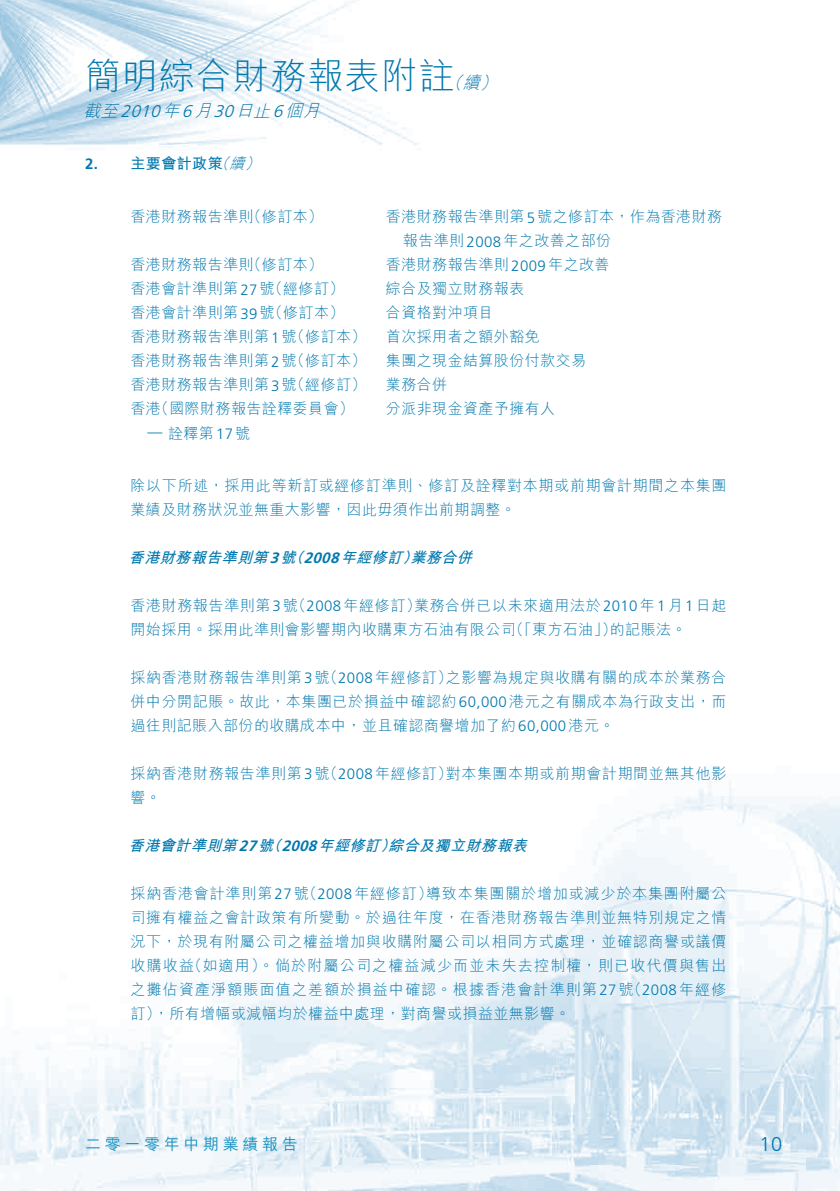
<style>
.page{position:relative;width:840px;height:1191px;background:#fff}
.page>*{position:absolute;margin:0;border:0;box-sizing:border-box;transform-origin:0 0}
.t1{font:36px "M Hei HK Light E Ten B5 H";letter-spacing:.03em;color:#0078ae}
.t2{font:300 20px "Frutiger";color:#0078ae}
.t3{font:italic 17px "M Hei HK Light E Ten B5 H";color:#0078ae}
.t4{font:16px "M Hei HK Medium E Ten B5 H";letter-spacing:.23em;color:#1993c2}
.t5{font:15px/24px "M Hei HK Light E Ten B5 H";letter-spacing:.03em;color:#0078ae}
.t6{font:italic 15px "M Hei HK Bold E Ten B5 H";letter-spacing:.03em;color:#0078ae}
.t7{font:15px "M Hei HK Bold E Ten B5 H";letter-spacing:.03em;color:#0078ae}
.s1{font-style:italic;font-size:17px}
.s2{font-family:"Frutiger";font-weight:300}
.s3{font-family:"Frutiger";font-weight:700}
.s4{font-family:"M Hei HK Light E Ten B5 H";font-style:italic}
</style>
<div class="page">
<img style="left:0;top:0;width:839px;height:1191px">
<h1 class="t1" style="left:85px;top:61px;width:418px">簡明綜合財務報表附註<span class="s1">（續）</span></h1>
<p class="t3" style="left:83px;top:104px;width:242px">截至<span class="s2">2010</span>年<span class="s2">6</span>月<span class="s2">30</span>日止<span class="s2">6</span>個月</p>
<p class="t7" style="left:85px;top:157px;width:180px"><span class="s3">2.</span> 主要會計政策<span class="s4">（續）</span></p>
<p class="t5" style="left:130px;top:207px;width:194px">香港財務報告準則（修訂本）</p>
<p class="t5" style="left:403px;top:207px;width:320px;text-indent:-17px">香港財務報告準則第<span class="s2">5</span>號之修訂本，作為香港財務報告準則<span class="s2">2008</span>年之改善之部份</p>
<p class="t5" style="left:130px;top:255px;width:194px">香港財務報告準則（修訂本）</p>
<p class="t5" style="left:386px;top:255px;width:225px">香港財務報告準則<span class="s2">2009</span>年之改善</p>
<p class="t5" style="left:130px;top:279px;width:215px">香港會計準則第<span class="s2">27</span>號（經修訂）</p>
<p class="t5" style="left:386px;top:279px;width:140px">綜合及獨立財務報表</p>
<p class="t5" style="left:130px;top:303px;width:215px">香港會計準則第<span class="s2">39</span>號（修訂本）</p>
<p class="t5" style="left:386px;top:303px;width:109px">合資格對沖項目</p>
<p class="t5" style="left:130px;top:327px;width:237px">香港財務報告準則第<span class="s2">1</span>號（修訂本）</p>
<p class="t5" style="left:386px;top:327px;width:155px">首次採用者之額外豁免</p>
<p class="t5" style="left:130px;top:351px;width:237px">香港財務報告準則第<span class="s2">2</span>號（修訂本）</p>
<p class="t5" style="left:386px;top:351px;width:202px">集團之現金結算股份付款交易</p>
<p class="t5" style="left:130px;top:375px;width:237px">香港財務報告準則第<span class="s2">3</span>號（經修訂）</p>
<p class="t5" style="left:386px;top:375px;width:63px">業務合併</p>
<p class="t5" style="left:130px;top:399px;width:225px">香港（國際財務報告詮釋委員會）</p>
<p class="t5" style="left:147px;top:423px;width:104px"><span class="s2">—</span> 詮釋第<span class="s2">17</span>號</p>
<p class="t5" style="left:386px;top:399px;width:171px">分派非現金資產予擁有人</p>
<p class="t5" style="left:130px;top:475px;width:597px">除以下所述，採用此等新訂或經修訂準則、修訂及詮釋對本期或前期會計期間之本集團業績及財務狀況並無重大影響，因此毋須作出前期調整。</p>
<p class="t6" style="left:129px;top:551px;width:348px">香港財務報告準則第<span class="s3">3</span>號（<span class="s3">2008</span>年經修訂）業務合併</p>
<p class="t5" style="left:130px;top:595px;width:597px">香港財務報告準則第<span class="s2">3</span>號（<span class="s2">2008</span>年經修訂）業務合併已以未來適用法於<span class="s2">2010</span>年<span class="s2">1</span>月<span class="s2">1</span>日起開始採用。採用此準則會影響期內收購東方石油有限公司（「東方石油」）的記賬法。</p>
<p class="t5" style="left:130px;top:667px;width:597px;text-align:justify">採納香港財務報告準則第<span class="s2">3</span>號（<span class="s2">2008</span>年經修訂）之影響為規定與收購有關的成本於業務合併中分開記賬。故此，本集團已於損益中確認約<span class="s2">60,000</span>港元之有關成本為行政支出，而過往則記賬入部份的收購成本中，並且確認商譽增加了約<span class="s2">60,000</span>港元。</p>
<p class="t5" style="left:130px;top:763px;width:597px">採納香港財務報告準則第<span class="s2">3</span>號（<span class="s2">2008</span>年經修訂）對本集團本期或前期會計期間並無其他影響。</p>
<p class="t6" style="left:129px;top:839px;width:403px">香港會計準則第<span class="s3">27</span>號（<span class="s3">2008</span>年經修訂）綜合及獨立財務報表</p>
<p class="t5" style="left:130px;top:883px;width:597px;text-align:justify">採納香港會計準則第<span class="s2">27</span>號（<span class="s2">2008</span>年經修訂）導致本集團關於增加或減少於本集團附屬公司擁有權益之會計政策有所變動。於過往年度，在香港財務報告準則並無特別規定之情況下，於現有附屬公司之權益增加與收購附屬公司以相同方式處理，並確認商譽或議價收購收益（如適用）。倘於附屬公司之權益減少而並未失去控制權，則已收代價與售出之攤佔資產淨額賬面值之差額於損益中確認。根據香港會計準則第<span class="s2">27</span>號（<span class="s2">2008</span>年經修訂），所有增幅或減幅均於權益中處理，對商譽或損益並無影響。</p>
<p class="t4" style="left:85px;top:1137px;width:214px">二零一零年中期業績報告</p>
<h2 class="t2" style="left:759px;top:1135px;width:24px">10</h2>
</div>
